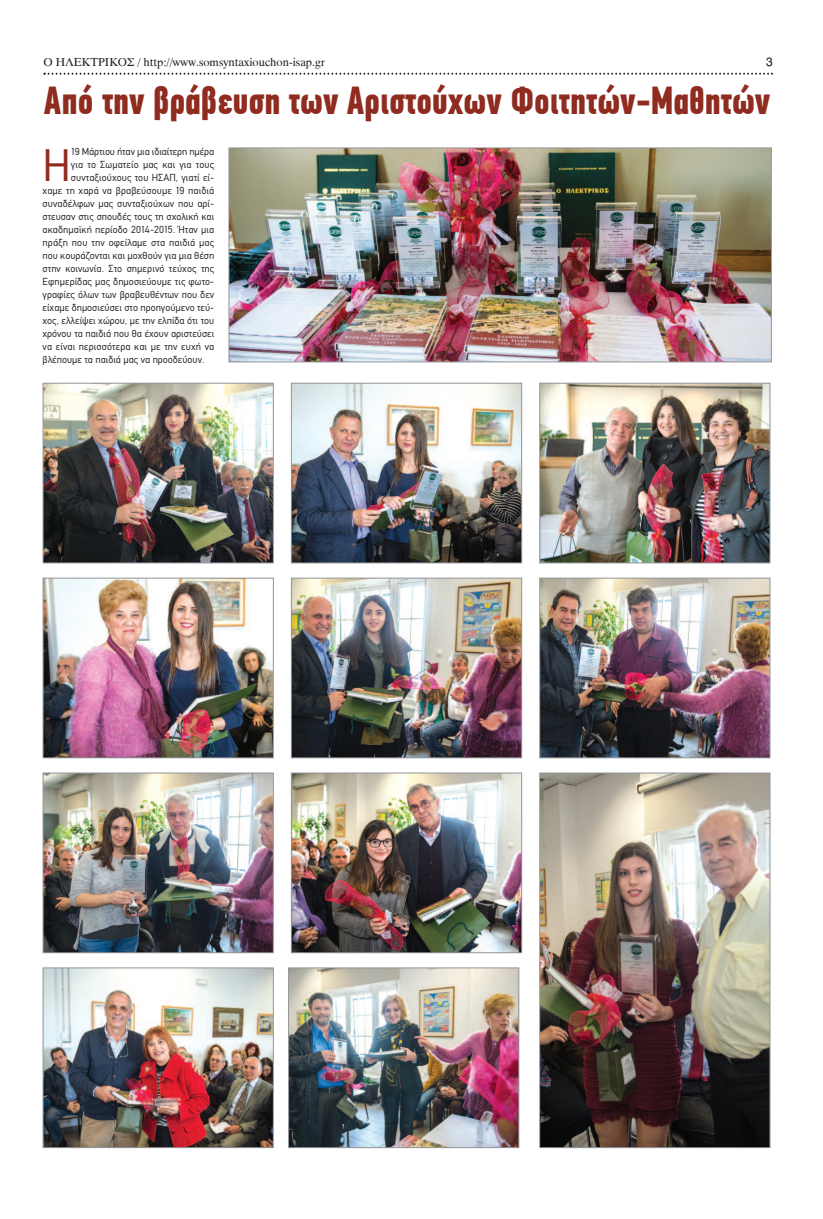
<style>
.page{position:relative;width:823px;height:1219px;background:#fff}
.page>*{position:absolute;margin:0;border:0;box-sizing:border-box;transform-origin:0 0}
.t1{font:44.6px "CF Din";color:#902b20}
.t2{font:700 39px "PF Din Text Comp Pro";color:#902b20}
.t3{font:12px "UB Times";color:#231f20}
.t4{font:12px "UB Helvetica";color:#231f20}
.t5{font:10px "CF Din";letter-spacing:.005em;color:#231f20}
</style>
<div class="page">
<svg style="left:44px;top:73px;width:728px;height:2px"></svg>
<img style="left:230px;top:149px;width:539px;height:211px">
<div style="left:228px;top:147px;width:543px;height:215px;border:1px solid #939598"></div>
<img style="left:45px;top:385px;width:227px;height:176px">
<div style="left:43px;top:383px;width:231px;height:180px;border:1px solid #939598"></div>
<img style="left:45px;top:580px;width:227px;height:176px">
<div style="left:43px;top:578px;width:231px;height:180px;border:1px solid #939598"></div>
<img style="left:45px;top:774px;width:227px;height:177px">
<div style="left:43px;top:772px;width:231px;height:181px;border:1px solid #939598"></div>
<img style="left:45px;top:969px;width:227px;height:177px">
<div style="left:43px;top:967px;width:231px;height:181px;border:1px solid #939598"></div>
<img style="left:293px;top:385px;width:227px;height:176px">
<div style="left:291px;top:383px;width:231px;height:180px;border:1px solid #939598"></div>
<img style="left:293px;top:580px;width:227px;height:176px">
<div style="left:291px;top:578px;width:231px;height:180px;border:1px solid #939598"></div>
<img style="left:293px;top:774px;width:227px;height:177px">
<div style="left:291px;top:772px;width:231px;height:181px;border:1px solid #939598"></div>
<img style="left:290px;top:969px;width:227px;height:177px">
<div style="left:288px;top:967px;width:231px;height:181px;border:1px solid #939598"></div>
<img style="left:541px;top:385px;width:227px;height:176px">
<div style="left:539px;top:383px;width:231px;height:180px;border:1px solid #939598"></div>
<img style="left:541px;top:580px;width:227px;height:176px">
<div style="left:539px;top:578px;width:231px;height:180px;border:1px solid #939598"></div>
<img style="left:541px;top:774px;width:227px;height:372px">
<div style="left:539px;top:772px;width:231px;height:376px;border:1px solid #939598"></div>
<p class="t3" style="left:44px;top:56px;width:283px">O HΛEKTPIKOΣ / http://www.somsyntaxiouchon-isap.gr</p>
<p class="t4" style="left:765px;top:55px;width:8px">3</p>
<h2 class="t2" style="left:44px;top:85px;width:727px">Από την βράβευση των Αριστούχων Φοιτητών-Μαθητών</h2>
<h1 class="t1" style="left:43px;top:149px;width:30px">Η</h1>
<p class="t5" style="left:71px;top:148px;width:145px">19 Μάρτιου ήταν μια ιδιαίτερη ημέρα</p>
<p class="t5" style="left:71px;top:161px;width:145px">για το Σωματείο μας και για τους</p>
<p class="t5" style="left:71px;top:174px;width:145px">συνταξιούχους του ΗΣΑΠ, γιατί εί-</p>
<p class="t5" style="left:43px;top:187px;width:173px">χαμε τη χαρά να βραβεύσουμε 19 παιδιά</p>
<p class="t5" style="left:43px;top:200px;width:173px">συναδέλφων μας συνταξιούχων που αρί-</p>
<p class="t5" style="left:43px;top:213px;width:173px">στευσαν στις σπουδές τους τη σχολική και</p>
<p class="t5" style="left:43px;top:226px;width:173px">ακαδημαϊκή περίοδο 2014-2015. Ήταν μια</p>
<p class="t5" style="left:43px;top:239px;width:173px">πράξη που την οφείλαμε στα παιδιά μας</p>
<p class="t5" style="left:43px;top:252px;width:173px">που κουράζονται και μοχθούν για μια θέση</p>
<p class="t5" style="left:43px;top:265px;width:173px">στην κοινωνία. Στο σημερινό τεύχος της</p>
<p class="t5" style="left:43px;top:278px;width:173px">Εφημερίδας μας δημοσιεύουμε τις φωτο-</p>
<p class="t5" style="left:43px;top:291px;width:173px">γραφίες όλων των βραβευθέντων που δεν</p>
<p class="t5" style="left:43px;top:304px;width:173px">είχαμε δημοσιεύσει στο προηγούμενο τεύ-</p>
<p class="t5" style="left:43px;top:317px;width:173px">χος, ελλείψει χώρου, με την ελπίδα ότι του</p>
<p class="t5" style="left:43px;top:330px;width:173px">χρόνου τα παιδιά που θα έχουν αριστεύσει</p>
<p class="t5" style="left:43px;top:343px;width:173px">να είναι περισσότερα και με την ευχή να</p>
<p class="t5" style="left:43px;top:356px;width:163px">βλέπουμε τα παιδιά μας να προοδεύουν.</p>
</div>
